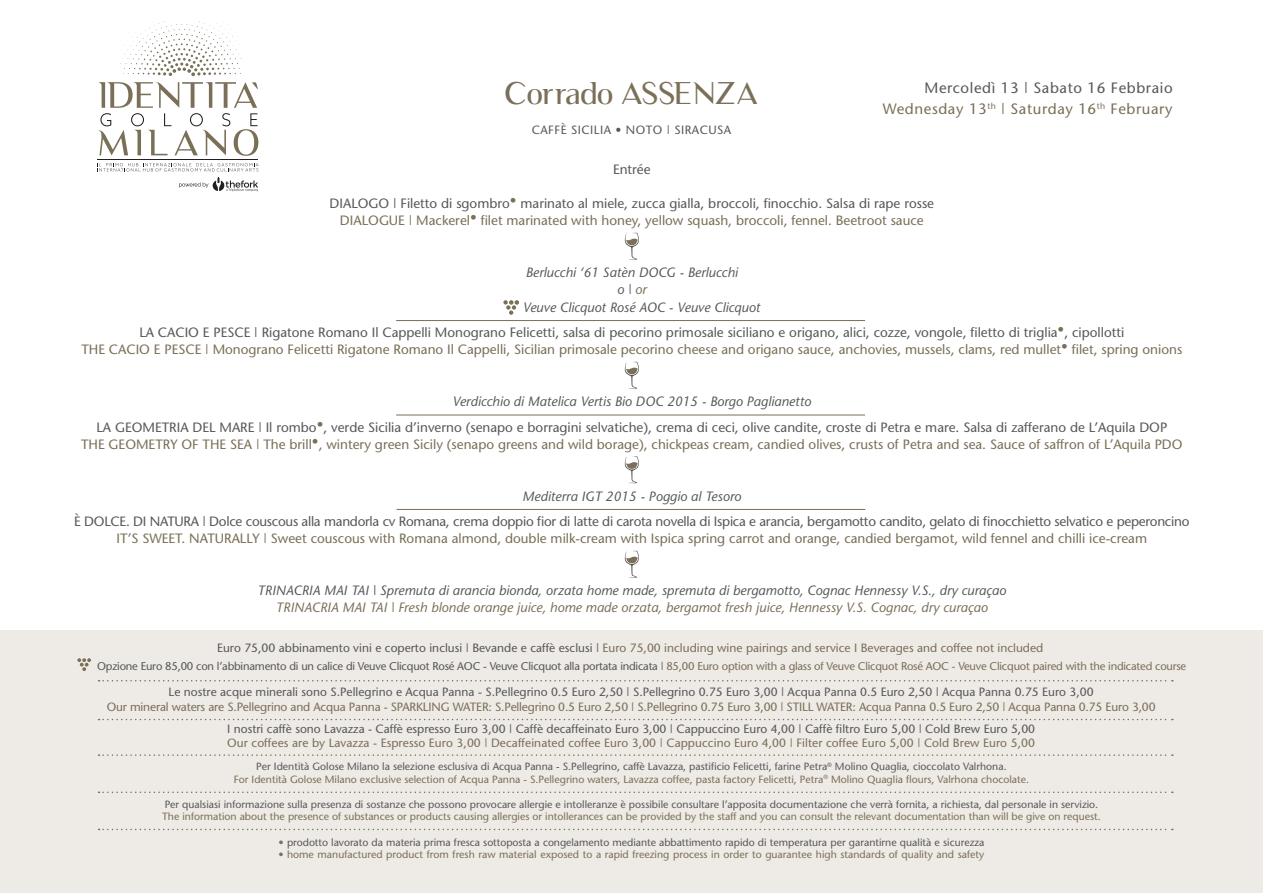
<style>
.page{position:relative;width:1263px;height:893px;background:#fff}
.page>*{position:absolute;margin:0;border:0;box-sizing:border-box;transform-origin:0 0}
.t1{font:30px "Luxia Display";letter-spacing:-.005em;color:#7a6f57}
.t2{font:15px/21px "Stone Sans";letter-spacing:.04em;color:#7a6f57;text-align:right}
.t3{font:13.5px/17.2px "Stone Sans";color:#7a6f57;text-align:center}
.t4{font:13.5px/17.2px "Stone Sans";color:#57585a;text-align:center}
.t5{font:italic 13.5px "Stone Sans";color:#57585a}
.t6{font:13.5px "Stone Sans";letter-spacing:-.02em;color:#57585a}
.t7{font:italic 13.5px "Stone Sans";color:#7a6f57}
.t8{font:12px "Stone Sans";color:#7a6f57}
.t9{font:12px "Stone Sans";color:#57585a}
.t10{font:12px "Stone Sans";letter-spacing:.04em;color:#57585a}
.t11{font:11.25px "Stone Sans";letter-spacing:-.02em;color:#57585a}
.t12{font:10.5px/12.6px "Stone Sans";color:#7a6f57;text-align:center}
.t13{font:10.5px "Stone Sans";color:#57585a}
.s1{color:#57585a}
.s2{color:#7a6f57}
.s3{font-style:italic}
</style>
<div class="page">
<svg style="left:120px;top:22px;width:122px;height:54px"></svg>
<hr style="left:98px;top:159px;width:160px;height:1px;background:#231f20">
<svg style="left:97px;top:163px;width:161px;height:8px"></svg>
<svg style="left:179px;top:178px;width:79px;height:14px"></svg>
<svg style="left:98px;top:82px;width:160px;height:74px"></svg>
<div style="left:0;top:631px;width:1263px;height:262px;background:#eeeae6"></div>
<svg style="left:99px;top:754px;width:1074px;height:2px"></svg>
<svg style="left:99px;top:829px;width:1074px;height:1px"></svg>
<svg style="left:99px;top:791px;width:1074px;height:2px"></svg>
<svg style="left:99px;top:680px;width:1074px;height:1px"></svg>
<svg style="left:99px;top:719px;width:1074px;height:1px"></svg>
<svg style="left:625px;top:233px;width:14px;height:27px"></svg>
<svg style="left:503px;top:300px;width:16px;height:15px"></svg>
<svg style="left:625px;top:362px;width:14px;height:27px"></svg>
<svg style="left:625px;top:456px;width:14px;height:27px"></svg>
<svg style="left:625px;top:551px;width:14px;height:27px"></svg>
<hr style="left:396px;top:320px;width:469px;height:1px;background:#7a6f57">
<hr style="left:396px;top:415px;width:469px;height:1px;background:#7a6f57">
<hr style="left:396px;top:509px;width:469px;height:1px;background:#7a6f57">
<svg style="left:77px;top:658px;width:14px;height:13px"></svg>
<h1 class="t1" style="left:505px;top:75px;width:255px">Corrado ASSENZA</h1>
<p class="t10" style="left:532px;top:122px;width:201px">CAFFÈ SICILIA • NOTO | SIRACUSA</p>
<p class="t2" style="left:883px;top:78px;width:291px"><span class="s1">Mercoledì 13 | Sabato 16 Febbraio<br></span>Wednesday 13<sup>th</sup> | Saturday 16<sup>th</sup> February</p>
<p class="t4" style="left:613px;top:160px;width:39px">Entrée</p>
<p class="t4" style="left:330px;top:195px;width:606px">DIALOGO | Filetto di sgombro<sup>•</sup> marinato al miele, zucca gialla, broccoli, finocchio. Salsa di rape rosse<br><span class="s2">DIALOGUE | Mackerel</span><sup>•</sup> <span class="s2">filet marinated with honey, yellow squash, broccoli, fennel. Beetroot sauce</span></p>
<p class="t5" style="left:526px;top:264px;width:214px">Berlucchi ‘61 Satèn DOCG - Berlucchi</p>
<p class="t5" style="left:617px;top:281px;width:31px">o | <span class="s2">or</span></p>
<p class="t5" style="left:523px;top:299px;width:239px">Veuve Clicquot Rosé AOC - Veuve Clicquot</p>
<p class="t3" style="left:81px;top:324px;width:1102px"><span class="s1">LA CACIO E PESCE | Rigatone Romano Il Cappelli Monograno Felicetti, salsa di pecorino primosale siciliano e origano, alici, cozze, vongole, filetto di triglia</span>•<span class="s1">, cipollotti<br></span>THE CACIO E PESCE | Monograno Felicetti Rigatone Romano Il Cappelli, Sicilian primosale pecorino cheese and origano sauce, anchovies, mussels, clams, red mullet• filet, spring onions</p>
<p class="t4" style="left:96px;top:389px;width:1072px;line-height:25.5px"><span class="s3">Verdicchio di Matelica Vertis Bio DOC 2015 - Borgo Paglianetto<br></span>LA GEOMETRIA DEL MARE | Il rombo<sup>•</sup>, verde Sicilia d’inverno (senapo e borragini selvatiche), crema di ceci, olive candite, croste di Petra e mare. Salsa di zafferano de L’Aquila DOP</p>
<p class="t3" style="left:81px;top:435px;width:1103px">THE GEOMETRY OF THE SEA | The brill•, wintery green Sicily (senapo greens and wild borage), chickpeas cream, candied olives, crusts of Petra and sea. Sauce of saffron of L’Aquila PDO</p>
<p class="t5" style="left:522px;top:488px;width:220px">Mediterra IGT 2015 - Poggio al Tesoro</p>
<p class="t6" style="left:74px;top:513px;width:1117px">È DOLCE. DI NATURA | Dolce couscous alla mandorla cv Romana, crema doppio fior di latte di carota novella di Ispica e arancia, bergamotto candito, gelato di finocchietto selvatico e peperoncino</p>
<p class="t3" style="left:117px;top:530px;width:1032px">IT’S SWEET. NATURALLY | Sweet couscous with Romana almond, double milk-cream with Ispica spring carrot and orange, candied bergamot, wild fennel and chilli ice-cream</p>
<p class="t5" style="left:257px;top:582px;width:750px">TRINACRIA MAI TAI | Spremuta di arancia bionda, orzata home made, spremuta di bergamotto, Cognac Hennessy V.S., dry curaçao</p>
<p class="t7" style="left:276px;top:599px;width:713px">TRINACRIA MAI TAI | Fresh blonde orange juice, home made orzata, bergamot fresh juice, Hennessy V.S. Cognac, dry curaçao</p>
<p class="t8" style="left:217px;top:640px;width:828px"><span class="s1">Euro 75,00 abbinamento vini e coperto inclusi | Bevande e caffè esclusi |</span> Euro 75,00 including wine pairings and service I Beverages and coffee not included</p>
<p class="t11" style="left:97px;top:659px;width:1091px">Opzione Euro 85,00 con l’abbinamento di un calice di Veuve Clicquot Rosé AOC - Veuve Clicquot alla portata indicata | <span class="s2">85,00 Euro option with a glass of Veuve Clicquot Rosé AOC - Veuve Clicquot paired with the indicated course</span></p>
<p class="t9" style="left:169px;top:685px;width:927px">Le nostre acque minerali sono S.Pellegrino e Acqua Panna - S.Pellegrino 0.5 Euro 2,50 | S.Pellegrino 0.75 Euro 3,00 | Acqua Panna 0.5 Euro 2,50 | Acqua Panna 0.75 Euro 3,00</p>
<p class="t8" style="left:107px;top:699px;width:1050px">Our mineral waters are S.Pellegrino and Acqua Panna - SPARKLING WATER: S.Pellegrino 0.5 Euro 2,50 | S.Pellegrino 0.75 Euro 3,00 | STILL WATER: Acqua Panna 0.5 Euro 2,50 | Acqua Panna 0.75 Euro 3,00</p>
<p class="t9" style="left:227px;top:721px;width:809px">I nostri caffè sono Lavazza - Caffè espresso Euro 3,00 | Caffè decaffeinato Euro 3,00 | Cappuccino Euro 4,00 | Caffè filtro Euro 5,00 | Cold Brew Euro 5,00</p>
<p class="t8" style="left:227px;top:735px;width:809px">Our coffees are by Lavazza - Espresso Euro 3,00 | Decaffeinated coffee Euro 3,00 | Cappuccino Euro 4,00 | Filter coffee Euro 5,00 | Cold Brew Euro 5,00</p>
<p class="t12" style="left:234px;top:760px;width:797px"><span class="s1">Per Identità Golose Milano la selezione esclusiva di Acqua Panna - S.Pellegrino, caffè Lavazza, pastificio Felicetti, farine Petra</span><sup>®</sup> <span class="s1">Molino Quaglia, cioccolato Valrhona.<br></span>For Identità Golose Milano exclusive selection of Acqua Panna - S.Pellegrino waters, Lavazza coffee, pasta factory Felicetti, Petra<sup>®</sup> Molino Quaglia flours, Valrhona chocolate.</p>
<p class="t13" style="left:165px;top:798px;width:935px">Per qualsiasi informazione sulla presenza di sostanze che possono provocare allergie e intolleranze è possibile consultare l’apposita documentazione che verrà fornita, a richiesta, dal personale in servizio.</p>
<p class="t12" style="left:162px;top:810px;width:940px">The information about the presence of substances or products causing allergies or intollerances can be provided by the staff and you can consult the relevant documentation than will be give on request.</p>
<p class="t13" style="left:279px;top:835px;width:707px"><span class="s2">•</span> prodotto lavorato da materia prima fresca sottoposta a congelamento mediante abbattimento rapido di temperatura per garantirne qualità e sicurezza</p>
<p class="t12" style="left:279px;top:848px;width:707px">• home manufactured product from fresh raw material exposed to a rapid freezing process in order to guarantee high standards of quality and safety</p>
</div>
